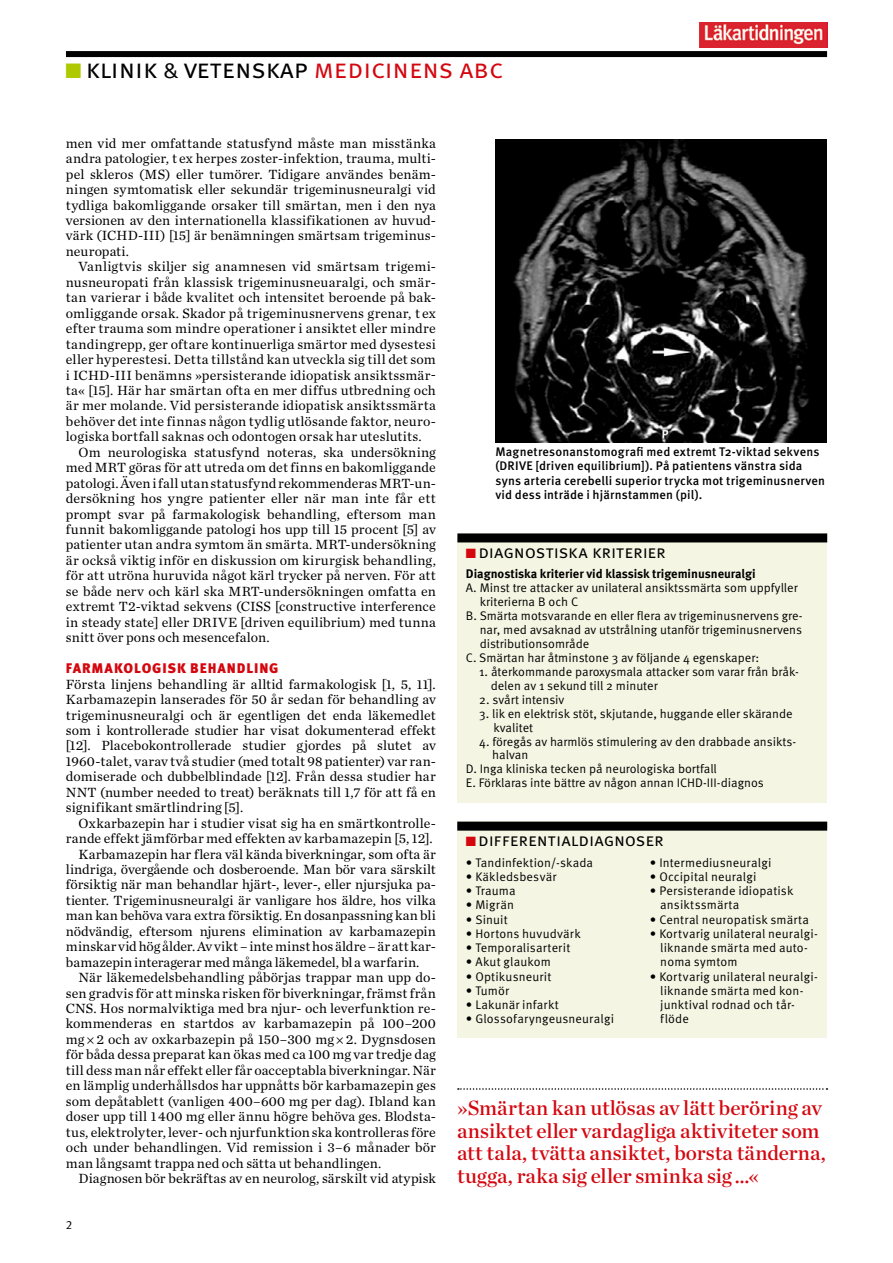
<style>
.page{position:relative;width:893px;height:1263px;background:#fff}
.page>*{position:absolute;margin:0;border:0;box-sizing:border-box;transform-origin:0 0}
.t1{font:27px "Meta OT Norm";color:#000}
.t2{font:21px/22.5px "Chronicle Deck Semi";color:#d4070f}
.t3{font:18px "Meta OT Norm";letter-spacing:-.01em;color:#000}
.t4{font:13.95px/15.5px "Chronicle Text G1";letter-spacing:.005em;color:#000;text-align:justify}
.t5{font:900 13.95px "Meta OT";letter-spacing:.06em;color:#d4070f}
.t6{font:12.45px/14.2px "Meta OT Norm";color:#000}
.t7{font:500 12.45px/14.2px "Meta OT";letter-spacing:.01em;color:#000}
.t8{font:700 12.45px "Meta OT";letter-spacing:-.005em;color:#000}
.t9{font:12px "Meta OT Norm";color:#000}
.s1{color:#aec900}
.s2{font-family:"Meta OT";font-weight:700;font-size:21px;color:#aec900}
.s3{font-size:22.65px}
.s4{color:#d4070f}
.s5{font-family:"Minion Pro"}
</style>
<div class="page">
<div style="left:66px;top:51px;width:761px;height:6px;background:#000"></div>
<img style="left:700px;top:23px;width:127px;height:25px">
<div style="left:457px;top:533px;width:370px;height:270px;background:#f4f6e3"></div>
<div style="left:457px;top:533px;width:370px;height:9px;background:#000"></div>
<div style="left:457px;top:822px;width:370px;height:216px;background:#f4f6e3"></div>
<div style="left:457px;top:822px;width:370px;height:9px;background:#000"></div>
<img style="left:495px;top:140px;width:332px;height:302px">
<svg style="left:458px;top:1088px;width:369px;height:2px"></svg>
<h1 class="t1" style="left:65px;top:53px;width:439px"><span class="s1">■</span><span class="s2">■</span> klinik <span class="s3">&amp;</span> vetenskap <span class="s4">medicinens abc</span></h1>
<p class="t4" style="left:66px;top:135px;width:371px">men vid mer omfattande statusfynd måste man misstänka andra patologier, t ex herpes zoster-infektion, trauma, multi&shy;pel skleros (MS) eller tumörer. Tidigare användes benäm&shy;ningen symtomatisk eller sekundär trigeminusneuralgi vid tydliga bakomliggande orsaker till smärtan, men i den nya versionen av den internationella klassifikationen av huvud&shy;värk (ICHD-III) [15] är benämningen smärtsam trigeminus&shy;neuropati.</p>
<p class="t4" style="left:66px;top:258px;width:371px;text-indent:13px">Vanligtvis skiljer sig anamnesen vid smärtsam trigemi&shy;nusneuropati från klassisk trigeminusneuaralgi, och smär&shy;tan varierar i både kvalitet och intensitet beroende på bak&shy;omliggande orsak. Skador på trigeminusnervens grenar, t ex efter trauma som mindre operationer i ansiktet eller mindre tandingrepp, ger oftare kontinuerliga smärtor med dysestesi eller hyperestesi. Detta tillstånd kan utveckla sig till det som i ICHD-III benämns »persisterande idiopatisk ansiktssmär&shy;ta« [15]. Här har smärtan ofta en mer diffus utbredning och är mer molande. Vid persisterande idiopatisk ansiktssmärta behöver det inte finnas någon tydlig utlösande faktor, neuro&shy;logiska bortfall saknas och odontogen orsak har uteslutits.</p>
<p class="t4" style="left:66px;top:444px;width:371px;text-indent:13px">Om neurologiska statusfynd noteras, ska undersökning med MRT göras för att utreda om det finns en bakomliggande patologi. Även i fall utan statusfynd rekommenderas MRT-un&shy;dersökning hos yngre patienter eller när man inte får ett prompt svar på farmakologisk behandling, eftersom man funnit bakomliggande patologi hos upp till 15 procent [5] av patienter utan andra symtom än smärta. MRT-undersökning är också viktig inför en diskussion om kirurgisk behandling, för att utröna huruvida något kärl trycker på nerven. För att se både nerv och kärl ska MRT-undersökningen omfatta en extremt T2-viktad sekvens (CISS [constructive interference in steady state] eller DRIVE [driven equilibrium) med tunna snitt över pons och mesencefalon.</p>
<p class="t5" style="left:66px;top:660px;width:214px">FARMAKOLOGISK BEHANDLING</p>
<p class="t4" style="left:66px;top:675px;width:371px">Första linjens behandling är alltid farmakologisk [1, 5, 11].<br>Karbamazepin lanserades för 50 år sedan för behandling av trigeminusneuralgi och är egentligen det enda läkemedlet som i kontrollerade studier har visat dokumenterad effekt [12]. Placebokontrollerade studier gjordes på slutet av 1960-talet, varav två studier (med totalt 98 patienter) var ran&shy;domiserade och dubbelblindade [12]. Från dessa studier har NNT (number needed to treat) beräknats till 1,7 för att få en signifikant smärtlindring [5].</p>
<p class="t4" style="left:79px;top:814px;width:359px">Oxkarbazepin har i studier visat sig ha en smärtkontrolle-</p>
<p class="t4" style="left:66px;top:830px;width:368px">rande effekt jämförbar med effekten av karbamazepin [5, 12].</p>
<p class="t4" style="left:79px;top:845px;width:359px">Karbamazepin har flera väl kända biverkningar, som ofta är</p>
<p class="t4" style="left:66px;top:861px;width:371px">lindriga, övergående och dosberoende. Man bör vara särskilt</p>
<p class="t4" style="left:66px;top:876px;width:371px">försiktig när man behandlar hjärt-, lever-, eller njursjuka pa-</p>
<p class="t4" style="left:66px;top:892px;width:371px">tienter. Trigeminusneuralgi är vanligare hos äldre, hos vilka</p>
<p class="t4" style="left:66px;top:907px;width:371px">man kan behöva vara extra försiktig. En dosanpassning kan bli</p>
<p class="t4" style="left:66px;top:923px;width:371px">nödvändig, eftersom njurens elimination av karbamazepin</p>
<p class="t4" style="left:66px;top:938px;width:371px">minskar vid hög ålder. Av vikt – inte minst hos äldre – är att kar-</p>
<p class="t4" style="left:66px;top:953px;width:355px">bamazepin interagerar med många läkemedel, bl a warfarin.</p>
<p class="t4" style="left:79px;top:969px;width:359px">När läkemedelsbehandling påbörjas trappar man upp do-</p>
<p class="t4" style="left:66px;top:984px;width:371px">sen gradvis för att minska risken för biverkningar, främst från</p>
<p class="t4" style="left:66px;top:1000px;width:371px">CNS. Hos normalviktiga med bra njur- och leverfunktion re-</p>
<p class="t4" style="left:66px;top:1015px;width:371px">kommenderas en startdos av karbamazepin på 100–200</p>
<p class="t4" style="left:66px;top:1031px;width:371px">mg <span class="s5">×</span> 2 och av oxkarbazepin på 150–300 mg <span class="s5">×</span> 2. Dygnsdosen</p>
<p class="t4" style="left:66px;top:1046px;width:371px">för båda dessa preparat kan ökas med ca 100 mg var tredje dag</p>
<p class="t4" style="left:66px;top:1062px;width:371px">till dess man når effekt eller får oacceptabla biverkningar. När</p>
<p class="t4" style="left:66px;top:1077px;width:371px">en lämplig underhållsdos har uppnåtts bör karbamazepin ges</p>
<p class="t4" style="left:66px;top:1092px;width:371px">som depåtablett (vanligen 400–600 mg per dag). Ibland kan</p>
<p class="t4" style="left:66px;top:1108px;width:371px">doser upp till 1 400 mg eller ännu högre behöva ges. Blodsta-</p>
<p class="t4" style="left:66px;top:1123px;width:371px">tus, elektrolyter, lever- och njurfunktion ska kontrolleras före</p>
<p class="t4" style="left:66px;top:1139px;width:371px">och under behandlingen. Vid remission i 3–6 månader bör</p>
<p class="t4" style="left:66px;top:1154px;width:317px">man långsamt trappa ned och sätta ut behandlingen.</p>
<p class="t4" style="left:79px;top:1170px;width:359px">Diagnosen bör bekräftas av en neurolog, särskilt vid atypisk</p>
<p class="t9" style="left:66px;top:1218px;width:8px">2</p>
<p class="t7" style="left:495px;top:445px;width:331px">Magnetresonanstomografi med extremt T2-viktad sekvens (DRIVE [driven equilibrium]). På patientens vänstra sida syns arteria cerebelli superior trycka mot trigeminusnerven vid dess inträde i hjärnstammen (pil).</p>
<p class="t3" style="left:466px;top:541px;width:201px"><span class="s4">■</span> diagnostiska kriterier</p>
<p class="t8" style="left:466px;top:566px;width:291px">Diagnostiska kriterier vid klassisk trigeminusneuralgi</p>
<p class="t6" style="left:466px;top:581px;width:334px">A. Minst tre attacker av unilateral ansiktssmärta som uppfyller</p>
<p class="t6" style="left:480px;top:595px;width:100px">kriterierna B och C</p>
<p class="t6" style="left:466px;top:609px;width:338px">B. Smärta motsvarande en eller flera av trigeminusnervens gre-</p>
<p class="t6" style="left:480px;top:623px;width:324px">nar, med avsaknad av utstrålning utanför trigeminusnervens</p>
<p class="t6" style="left:480px;top:637px;width:111px">distributionsområde</p>
<p class="t6" style="left:466px;top:650px;width:295px">C. Smärtan har åtminstone 3 av följande 4 egenskaper:</p>
<p class="t6" style="left:491px;top:665px;width:310px;text-indent:-11px">1. återkommande paroxysmala attacker som varar från bråk&shy;delen av 1 sekund till 2 minuter</p>
<p class="t6" style="left:479px;top:692px;width:87px">2. svårt intensiv</p>
<p class="t6" style="left:493px;top:706px;width:301px;text-indent:-14px">3. lik en elektrisk stöt, skjutande, huggande eller skärande kvalitet</p>
<p class="t6" style="left:479px;top:734px;width:318px">4. föregås av harmlös stimulering av den drabbade ansikts-</p>
<p class="t6" style="left:492px;top:748px;width:38px">halvan</p>
<p class="t6" style="left:466px;top:762px;width:252px">D. Inga kliniska tecken på neurologiska bortfall</p>
<p class="t6" style="left:466px;top:776px;width:299px">E. Förklaras inte bättre av någon annan ICHD-III-diagnos</p>
<p class="t3" style="left:466px;top:829px;width:199px"><span class="s4">■</span> differentialdiagnoser</p>
<p class="t6" style="left:466px;top:855px;width:129px">• Tandinfektion/-skada</p>
<p class="t6" style="left:466px;top:869px;width:92px">• Käkledsbesvär</p>
<p class="t6" style="left:466px;top:884px;width:51px">• Trauma</p>
<p class="t6" style="left:466px;top:898px;width:50px">• Migrän</p>
<p class="t6" style="left:466px;top:912px;width:43px">• Sinuit</p>
<p class="t6" style="left:466px;top:926px;width:117px">• Hortons huvudvärk</p>
<p class="t6" style="left:466px;top:941px;width:106px">• Temporalisarterit</p>
<p class="t6" style="left:466px;top:955px;width:87px">• Akut glaukom</p>
<p class="t6" style="left:466px;top:969px;width:87px">• Optikusneurit</p>
<p class="t6" style="left:466px;top:983px;width:45px">• Tumör</p>
<p class="t6" style="left:466px;top:998px;width:95px">• Lakunär infarkt</p>
<p class="t6" style="left:466px;top:1012px;width:150px">• Glossofaryngeusneuralgi</p>
<p class="t6" style="left:650px;top:855px;width:123px">• Intermediusneuralgi</p>
<p class="t6" style="left:650px;top:870px;width:108px">• Occipital neuralgi</p>
<p class="t6" style="left:660px;top:884px;width:135px;text-indent:-11px">• Persisterande idiopatisk ansiktssmärta</p>
<p class="t6" style="left:650px;top:912px;width:161px">• Central neuropatisk smärta</p>
<p class="t6" style="left:660px;top:926px;width:159px;text-indent:-11px">• Kortvarig unilateral neuralgi&shy;liknande smärta med auto&shy;noma symtom</p>
<p class="t6" style="left:660px;top:969px;width:159px;text-indent:-11px">• Kortvarig unilateral neuralgi&shy;liknande smärta med kon&shy;junktival rodnad och tår&shy;flöde</p>
<h2 class="t2" style="left:457px;top:1095px;width:370px">»Smärtan kan utlösas av lätt beröring av ansiktet eller vardagliga aktiviteter som att tala, tvätta ansiktet, borsta tänderna, tugga, raka sig eller sminka sig …«</h2>
</div>
